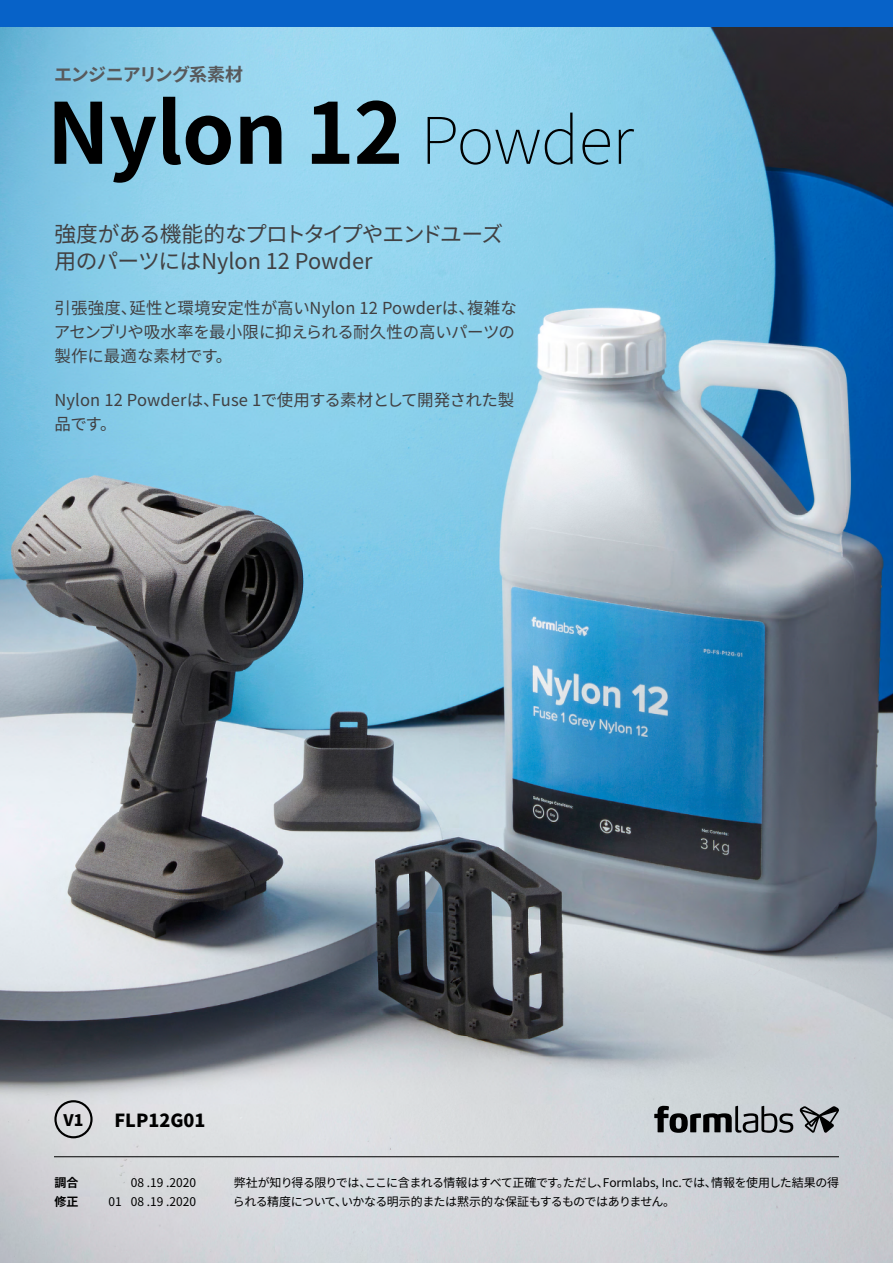
<style>
.page{position:relative;width:893px;height:1263px;background:#fff}
.page>*{position:absolute;margin:0;border:0;box-sizing:border-box;transform-origin:0 0}
.t1{font:700 84px "Noto Sans CJ Kjp";letter-spacing:-.01em;color:#000}
.t2{font:21.75px/27px "Noto Sans CJ Kjp";letter-spacing:-.03em;color:#414042}
.t3{font:700 18px "Noto Sans CJ Kjp";letter-spacing:-.045em;color:#58595b}
.t4{font:900 18px "Noto Sans CJ Kjp";color:#000}
.t5{font:16.5px/24px "Noto Sans CJ Kjp";letter-spacing:-.01em;color:#414042;text-align:justify}
.t6{font:900 15.9px "Noto Sans CJ Kjp";color:#000}
.t7{font:12px/19.5px "Noto Sans CJ Kjp";letter-spacing:-.04em;color:#000}
.t8{font:12px "Noto Sans CJ Kjp";color:#000}
.t9{font:12px "Noto Sans CJ Kjp";letter-spacing:-.02em;color:#000}
.t10{font:700 12px "Noto Sans CJ Kjp";color:#000}
.s1{font-weight:100;font-size:64.5px}
</style>
<div class="page">
<img style="left:0;top:27px;width:893px;height:1236px">
<hr style="left:54px;top:1156px;width:785px;height:1px;background:#000">
<svg style="left:54px;top:1100px;width:39px;height:38px"></svg>
<svg style="left:654px;top:1106px;width:139px;height:27px;background:#7d8083"></svg>
<svg style="left:799px;top:1106px;width:40px;height:27px"></svg>
<div style="left:0;top:0;width:893px;height:27px;background:#0762c8"></div>
<p class="t3" style="left:54px;top:64px;width:191px">エンジニアリング系素材</p>
<h1 class="t1" style="left:47px;top:86px;width:588px">Nylon 12 <span class="s1">Powder</span></h1>
<h2 class="t2" style="left:54px;top:221px;width:450px">強度がある機能的なプロトタイプやエンドユーズ用のパーツにはNylon 12 Powder</h2>
<p class="t5" style="left:54px;top:296px;width:465px">引張強度、延性と環境安定性が高いNylon 12 Powderは、複雑なアセンブリや吸水率を最小限に抑えられる耐久性の高いパーツの製作に最適な素材です。</p>
<p class="t5" style="left:54px;top:388px;width:462px">Nylon 12 Powderは、Fuse 1で使用する素材として開発された製品です。</p>
<p class="t6" style="left:64px;top:1111px;width:21px">V1</p>
<p class="t4" style="left:114px;top:1110px;width:93px">FLP12G01</p>
<p class="t10" style="left:54px;top:1175px;width:25px">調合</p>
<p class="t9" style="left:131px;top:1175px;width:67px">08 .19 .2020</p>
<p class="t10" style="left:54px;top:1195px;width:25px">修正</p>
<p class="t8" style="left:108px;top:1195px;width:89px">01 08 .19 .2020</p>
<p class="t7" style="left:233px;top:1173px;width:608px">弊社が知り得る限りでは、ここに含まれる情報はすべて正確です。ただし、Formlabs, Inc.では、情報を使用した結果の得られる精度について、いかなる明示的または黙示的な保証もするものではありません。</p>
</div>
